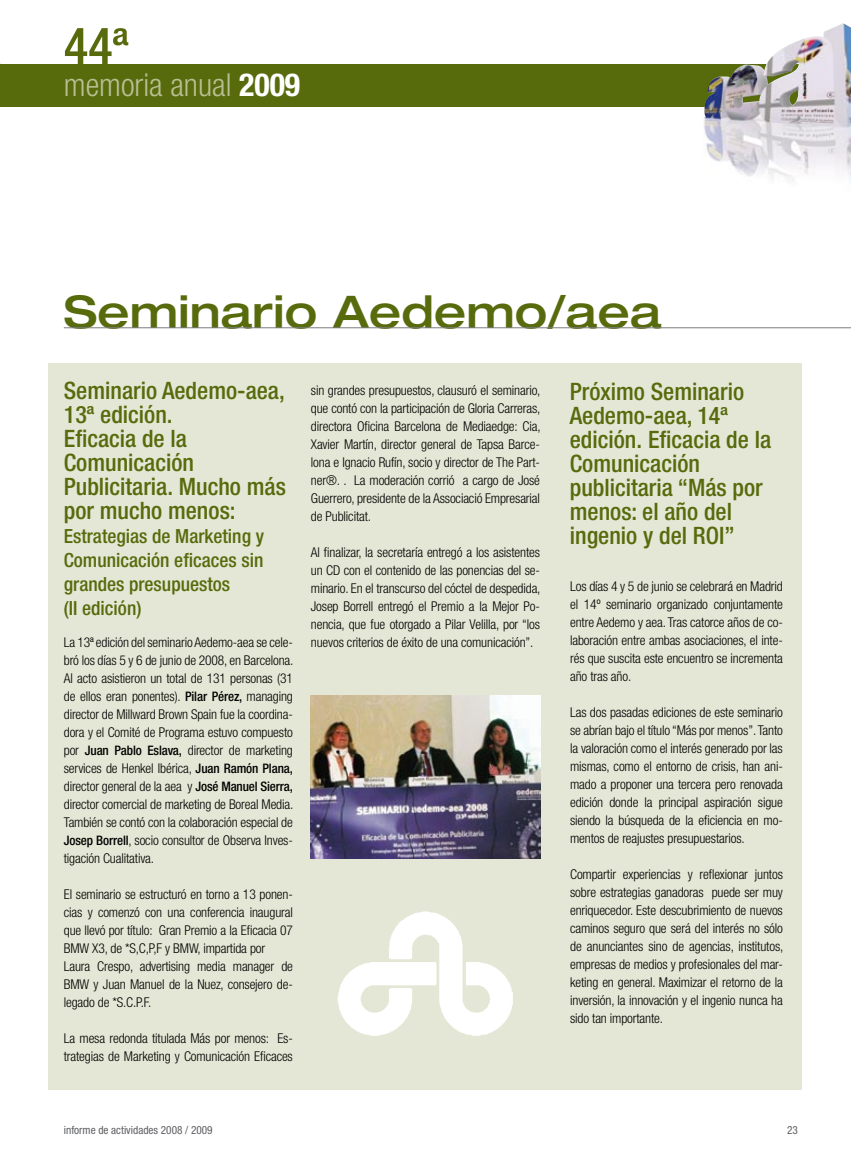
<style>
.page{position:relative;width:851px;height:1170px;background:#fff}
.page>*{position:absolute;margin:0;border:0;box-sizing:border-box;transform-origin:0 0}
.t1{font:500 condensed 50.85px "Helvetica Neue LT Std";color:#576b0d}
.t2{font:500 expanded 45px "Helvetica Neue";color:#576b0d}
.t3{font:300 condensed 31.8px "Helvetica Neue LT Std";color:#b7c093}
.t4{font:500 condensed 24px/24px "Helvetica Neue LT Std";color:#576b0d}
.t5{font:500 condensed 19.5px/24px "Helvetica Neue LT Std";color:#576b0d}
.t6{font:300 condensed 13.5px/18px "Helvetica Neue LT Std";letter-spacing:-.01em;color:#000;text-align:justify}
.t7{font:condensed 11.25px "Helvetica Neue LT Std";color:#5f6063}
.s1{font-weight:700;color:#fff}
.s2{font-weight:500;font-size:13.05px}
</style>
<div class="page">
<div style="left:0;top:64px;width:850px;height:42px;background:#576b0d"></div>
<img style="left:685px;top:23px;width:165px;height:158px">
<div style="left:49px;top:363px;width:752px;height:726px;background:#e4e7d5"></div>
<hr style="left:64px;top:327px;width:786px;height:1px;background:#7b7c7e">
<img style="left:337px;top:911px;width:176px;height:125px">
<img style="left:311px;top:695px;width:229px;height:163px">
<h1 class="t1" style="left:64px;top:16px;width:66px">44ª</h1>
<h3 class="t3" style="left:64px;top:66px;width:238px">memoria anual <span class="s1">2009</span></h3>
<h2 class="t2" style="left:64px;top:283px;width:599px">Seminario Aedemo/aea</h2>
<h3 class="t4" style="left:64px;top:378px;width:223px">Seminario Aedemo-aea,<br>13ª edición.<br>Eficacia de la<br>Comunicación<br>Publicitaria. Mucho más por mucho menos:</h3>
<h3 class="t5" style="left:64px;top:524px;width:202px">Estrategias de Marketing y<br>Comunicación eficaces sin grandes presupuestos<br>(II edición)</h3>
<p class="t6" style="left:64px;top:633px;width:231px">La 13ª edición del seminario Aedemo-aea se cele&shy;bró los días 5 y 6 de junio de 2008, en Barcelona.<br>Al acto asistieron un total de 131 personas (31 de ellos eran ponentes). <span class="s2">Pilar Pérez,</span> managing director de Millward Brown Spain fue la coordina&shy;dora y el Comité de Programa estuvo compuesto por <span class="s2">Juan Pablo Eslava,</span> director de marketing services de Henkel Ibérica, <span class="s2">Juan Ramón Plana, </span>director general de la aea y <span class="s2">José Manuel Sierra, </span>director comercial de marketing de Boreal Media.<br>También se contó con la colaboración especial de <span class="s2">Josep Borrell</span>, socio consultor de Observa Inves&shy;tigación Cualitativa.</p>
<p class="t6" style="left:64px;top:885px;width:230px;text-align:left">El seminario se estructuró en torno a 13 ponen&shy;cias y comenzó con una conferencia inaugural que llevó por título: Gran Premio a la Eficacia 07<br>BMW X3, de *S,C,P,F y BMW, impartida por Laura Crespo, advertising media manager de BMW y Juan Manuel de la Nuez, consejero de&shy;legado de *S.C.P.F.</p>
<p class="t6" style="left:64px;top:1029px;width:230px">La mesa redonda titulada Más por menos: Es&shy;trategias de Marketing y Comunicación Eficaces</p>
<p class="t6" style="left:311px;top:381px;width:231px">sin grandes presupuestos, clausuró el seminario, que contó con la participación de Gloria Carreras, directora Oficina Barcelona de Mediaedge: Cia, Xavier Martín, director general de Tapsa Barce&shy;lona e Ignacio Rufín, socio y director de The Part&shy;ner®. . La moderación corrió a cargo de José Guerrero, presidente de la Associació Empresarial de Publicitat.</p>
<p class="t6" style="left:311px;top:543px;width:231px">Al finalizar, la secretaría entregó a los asistentes un CD con el contenido de las ponencias del se&shy;minario. En el transcurso del cóctel de despedida, Josep Borrell entregó el Premio a la Mejor Po&shy;nencia, que fue otorgado a Pilar Velilla, por “los nuevos criterios de éxito de una comunicación”.</p>
<h3 class="t4" style="left:569px;top:379px;width:203px">Próximo Seminario<br>Aedemo-aea, 14ª edición. Eficacia de la<br>Comunicación publicitaria “Más por menos: el año del ingenio y del ROI”</h3>
<p class="t6" style="left:570px;top:577px;width:214px">Los días 4 y 5 de junio se celebrará en Madrid el 14º seminario organizado conjuntamente entre Aedemo y aea. Tras catorce años de co&shy;laboración entre ambas asociaciones, el inte&shy;rés que suscita este encuentro se incrementa año tras año.</p>
<p class="t6" style="left:570px;top:703px;width:214px">Las dos pasadas ediciones de este seminario se abrían bajo el título “Más por menos”. Tanto la valoración como el interés generado por las mismas, como el entorno de crisis, han ani&shy;mado a proponer una tercera pero renovada edición donde la principal aspiración sigue siendo la búsqueda de la eficiencia en mo&shy;mentos de reajustes presupuestarios.</p>
<p class="t6" style="left:570px;top:865px;width:215px">Compartir experiencias y reflexionar juntos sobre estrategias ganadoras puede ser muy enriquecedor. Este descubrimiento de nuevos caminos seguro que será del interés no sólo de anunciantes sino de agencias, institutos, empresas de medios y profesionales del mar&shy;keting en general. Maximizar el retorno de la inversión, la innovación y el ingenio nunca ha sido tan importante.</p>
<p class="t7" style="left:64px;top:1123px;width:150px">informe de actividades 2008 / 2009</p>
<p class="t7" style="left:787px;top:1123px;width:12px">23</p>
</div>
